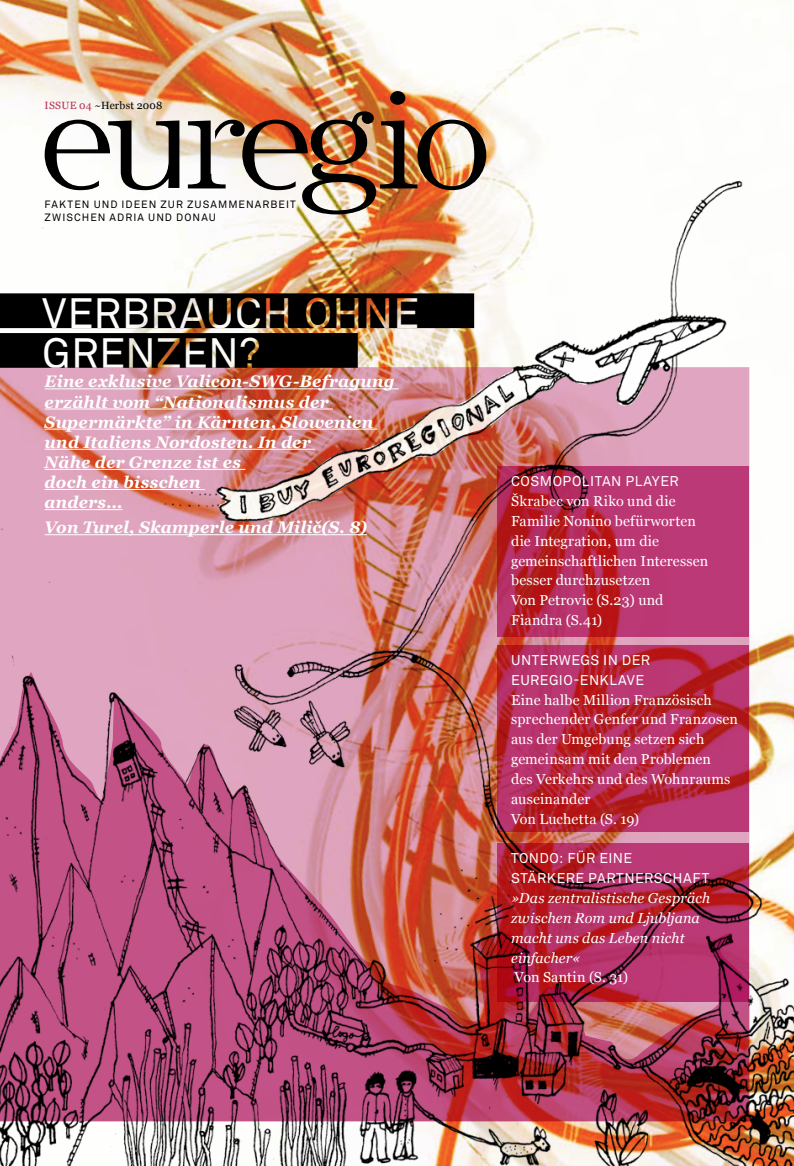
<style>
.page{position:relative;width:794px;height:1166px;background:#fff}
.page>*{position:absolute;margin:0;border:0;box-sizing:border-box;transform-origin:0 0}
.t1{font:42px/39.7px "Akkurat Pro";letter-spacing:.005em;color:#fff}
.t2{font:italic 700 16.62px/20.1px "Georgia";letter-spacing:.01em;color:#fff}
.t3{font:14.35px/19.8px "Georgia";letter-spacing:.01em;color:#fff}
.t4{font:italic 14.35px/19.8px "Georgia";letter-spacing:.01em;color:#fff}
.t5{font:14px/19.8px "Akkurat Pro";letter-spacing:.03em;color:#fff}
.t6{font:10.5px "Akkurat Pro";letter-spacing:.1em;color:#000}
.t7{font:10.5px "Georgia";letter-spacing:.025em;color:#000}
.t8{font:10.5px "Georgia";color:#b22e55}
.s1{color:#b22e55}
</style>
<div class="page">
<img style="left:0;top:0;width:640px;height:157px">
<img style="left:0;top:157px;width:794px;height:1009px">
<div style="left:390px;top:91px;width:15px;height:14px;background:#000;border-radius:50%"></div>
<img style="left:188px;top:111px;width:298px;height:103px">
<svg style="left:45px;top:120px;width:134px;height:70px"></svg>
<div style="left:0;top:293px;width:474px;height:35px;background:#000"></div>
<div style="left:0;top:333px;width:358px;height:35px;background:#000"></div>
<hr style="left:45px;top:388px;width:354px;height:1px;background:#fff">
<hr style="left:45px;top:408px;width:288px;height:1px;background:#fff">
<hr style="left:45px;top:429px;width:332px;height:1px;background:#fff">
<hr style="left:45px;top:449px;width:270px;height:1px;background:#fff">
<hr style="left:45px;top:469px;width:200px;height:1px;background:#fff">
<hr style="left:45px;top:489px;width:160px;height:1px;background:#fff">
<hr style="left:45px;top:509px;width:77px;height:1px;background:#fff">
<hr style="left:45px;top:534px;width:322px;height:1px;background:#fff">
<p class="t8" style="left:45px;top:99px;width:8px">issue</p>
<p class="t7" style="left:79px;top:99px;width:85px"><span class="s1">04</span> ~Herbst 2008</p>
<p class="t6" style="left:45px;top:199px;width:16px">FAKTEN</p>
<p class="t6" style="left:94px;top:199px;width:9px">UND</p>
<p class="t6" style="left:122px;top:199px;width:13px">IDEEN</p>
<p class="t6" style="left:160px;top:199px;width:36px">ZUR ZUSAMMENAR</p>
<p class="t6" style="left:270px;top:199px;width:15px">BEIT</p>
<p class="t6" style="left:45px;top:211px;width:17px">ZWISCHEN</p>
<p class="t6" style="left:110px;top:211px;width:16px">ADRIA</p>
<p class="t6" style="left:148px;top:211px;width:9px">UND</p>
<p class="t6" style="left:176px;top:211px;width:17px">DONAU</p>
<h1 class="t1" style="left:42px;top:294px;width:379px">VERBRAUCH OHNE<br>GRENZEN?</h1>
<p class="t2" style="left:45px;top:371px;width:351px">Eine exklusive Valicon-SWG-Befragung erzählt vom “Nationalismus der<br>Supermärkte” in Kärnten, Slowenien und Italiens Nordosten. In der<br>Nähe der Grenze ist es<br>doch ein bisschen<br>anders...</p>
<p class="t2" style="left:45px;top:517px;width:324px">Von Turel, Skamperle und Milič(S. 8)</p>
<p class="t5" style="left:511px;top:471px;width:169px">COSMOPOLITAN PLAYER</p>
<p class="t3" style="left:511px;top:491px;width:199px">Škrabec von Riko und die<br>Familie Nonino befürworten die Integration, um die gemeinschaftlichen Interessen besser durchzusetzen<br>Von Petrovic (S.23) und<br>Fiandra (S.41)</p>
<p class="t5" style="left:511px;top:650px;width:140px">UNTERWEGS IN DER<br>EUREGIO-ENKLAVE</p>
<p class="t3" style="left:511px;top:690px;width:228px">Eine halbe Million Französisch sprechender Genfer und Franzosen aus der Umgebung setzen sich gemeinsam mit den Problemen<br>des Verkehrs und des Wohnraums auseinander<br>Von Luchetta (S. 19)</p>
<p class="t5" style="left:511px;top:848px;width:200px">TONDO: FÜR EINE<br>STÄRKERE PARTNERSCHAFT</p>
<p class="t4" style="left:511px;top:888px;width:201px">»Das zentralistische Gespräch zwischen Rom und Ljubljana macht uns das Leben nicht einfacher«</p>
<p class="t3" style="left:514px;top:968px;width:115px">Von Santin (S. 31)</p>
</div>
